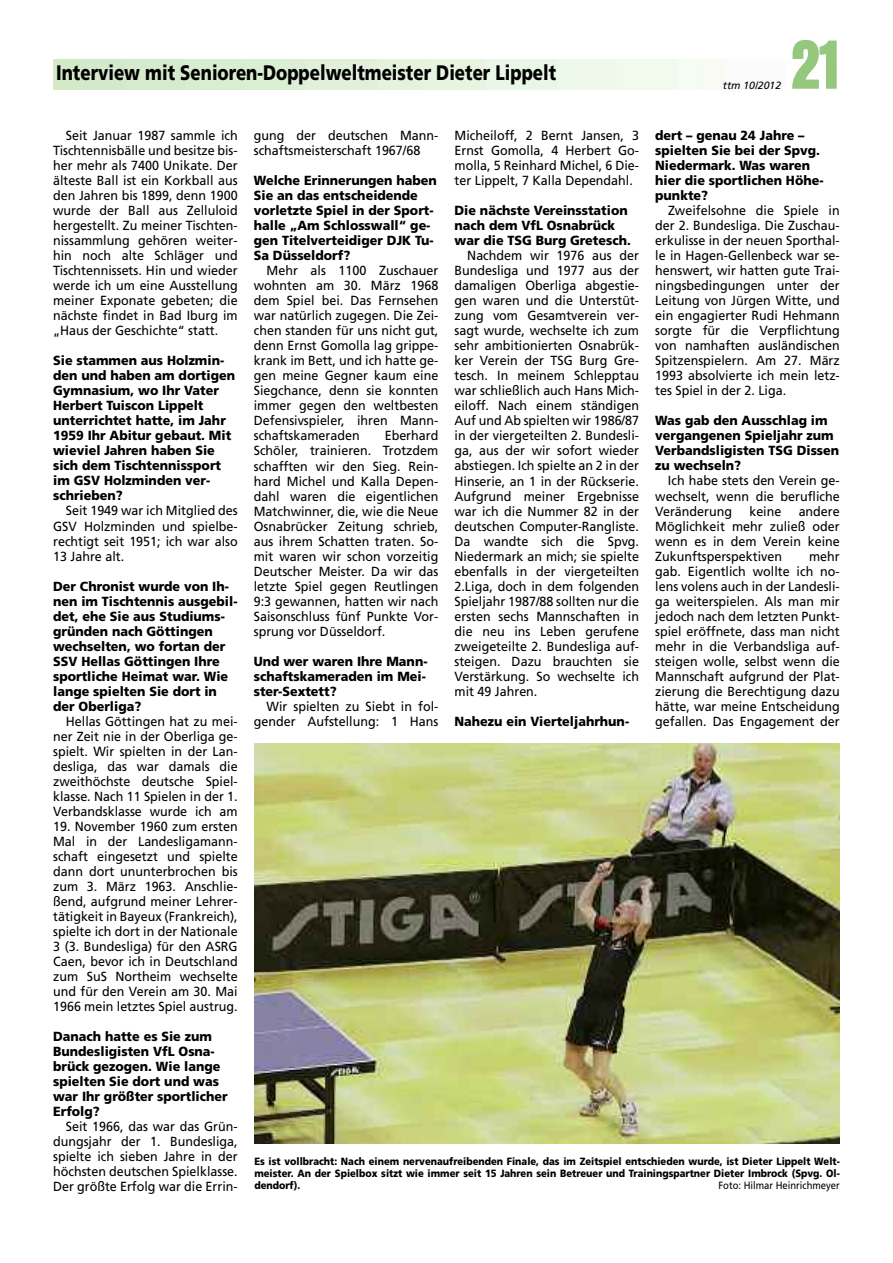
<style>
.page{position:relative;width:893px;height:1263px;background:#fff}
.page>*{position:absolute;margin:0;border:0;box-sizing:border-box;transform-origin:0 0}
.t1{font:700 condensed 72px "Aurora BT";color:#95c77d}
.t2{font:900 21px "Frutiger";color:#000;scale:.8 1}
.t3{font:13.2px/15px "Frutiger";color:#000;text-align:justify;scale:.95 1}
.t4{font:900 13.2px/15px "Frutiger";color:#000;scale:.95 1}
.t5{font:900 10.5px/12px "Frutiger";color:#000;text-align:justify;scale:.9 1}
.t6{font:10.5px "Frutiger";color:#000;scale:.9 1}
.t7{font:italic 10.5px "Frutiger";color:#000}
</style>
<div class="page">
<img style="left:254px;top:743px;width:586px;height:401px">
<h2 class="t2" style="left:56px;top:60px;width:627px">Interview mit Senioren-Doppelweltmeister Dieter Lippelt</h2>
<p class="t7" style="left:723px;top:79px;width:60px">ttm 10/2012</p>
<h1 class="t1" style="left:792px;top:22px;width:49px">21</h1>
<p class="t3" style="left:53px;top:128px;width:196px;text-indent:13px">Seit Januar 1987 sammle ich Tischtennisbälle und besitze bis&shy;her mehr als 7400 Unikate. Der älteste Ball ist ein Korkball aus den Jahren bis 1899, denn 1900 wurde der Ball aus Zelluloid hergestellt. Zu meiner Tischten&shy;nissammlung gehören weiter&shy;hin noch alte Schläger und Tischtennissets. Hin und wieder werde ich um eine Ausstellung meiner Exponate gebeten; die nächste findet in Bad Iburg im „Haus der Geschichte“ statt.</p>
<p class="t4" style="left:53px;top:353px;width:193px">Sie stammen aus Holzmin&shy;den und haben am dortigen<br>Gymnasium, wo Ihr Vater<br>Herbert Tuiscon Lippelt unterrichtet hatte, im Jahr<br>1959 Ihr Abitur gebaut. Mit wieviel Jahren haben Sie sich dem Tischtennissport im GSV Holzminden ver&shy;schrieben?</p>
<p class="t3" style="left:53px;top:503px;width:196px;text-indent:13px">Seit 1949 war ich Mitglied des GSV Holzminden und spielbe&shy;rechtigt seit 1951; ich war also 13 Jahre alt.</p>
<p class="t4" style="left:53px;top:578px;width:196px">Der Chronist wurde von Ih&shy;nen im Tischtennis ausgebil&shy;det, ehe Sie aus Studiums&shy;gründen nach Göttingen wechselten, wo fortan der<br>SSV Hellas Göttingen Ihre sportliche Heimat war. Wie lange spielten Sie dort in der Oberliga?</p>
<p class="t3" style="left:53px;top:713px;width:196px;text-indent:13px">Hellas Göttingen hat zu mei&shy;ner Zeit nie in der Oberliga ge&shy;spielt. Wir spielten in der Lan&shy;desliga, das war damals die zweithöchste deutsche Spiel&shy;klasse. Nach 11 Spielen in der 1.<br>Verbandsklasse wurde ich am</p>
<p class="t3" style="left:53px;top:818px;width:196px">19. November 1960 zum ersten Mal in der Landesligamann&shy;schaft eingesetzt und spielte dann dort ununterbrochen bis zum 3. März 1963. Anschlie&shy;ßend, aufgrund meiner Lehrer&shy;tätigkeit in Bayeux (Frankreich), spielte ich dort in der Nationale 3 (3. Bundesliga) für den ASRG Caen, bevor ich in Deutschland zum SuS Northeim wechselte und für den Verein am 30. Mai 1966 mein letztes Spiel austrug.</p>
<p class="t4" style="left:53px;top:1028px;width:185px">Danach hatte es Sie zum<br>Bundesligisten VfL Osna&shy;brück gezogen. Wie lange spielten Sie dort und was war Ihr größter sportlicher<br>Erfolg?</p>
<p class="t3" style="left:53px;top:1118px;width:196px;text-indent:13px">Seit 1966, das war das Grün&shy;dungsjahr der 1. Bundesliga, spielte ich sieben Jahre in der höchsten deutschen Spielklasse.<br>Der größte Erfolg war die Errin-</p>
<p class="t3" style="left:254px;top:128px;width:196px">gung der deutschen Mann&shy;schaftsmeisterschaft 1967/68</p>
<p class="t4" style="left:254px;top:173px;width:194px">Welche Erinnerungen haben<br>Sie an das entscheidende vorletzte Spiel in der Sport&shy;halle „Am Schlosswall“ ge&shy;gen Titelverteidiger DJK Tu-<br>Sa Düsseldorf?</p>
<p class="t3" style="left:254px;top:263px;width:196px;text-indent:13px">Mehr als 1100 Zuschauer wohnten am 30. März 1968 dem Spiel bei. Das Fernsehen war natürlich zugegen. Die Zei&shy;chen standen für uns nicht gut, denn Ernst Gomolla lag grippe&shy;krank im Bett, und ich hatte ge&shy;gen meine Gegner kaum eine Siegchance, denn sie konnten immer gegen den weltbesten Defensivspieler, ihren Mann&shy;schaftskameraden</p>
<p class="t3" style="left:254px;top:428px;width:196px;text-indent:131px">Eberhard Schöler, trainieren. Trotzdem schafften wir den Sieg. Rein&shy;hard Michel und Kalla Depen&shy;dahl waren die eigentlichen Matchwinner, die, wie die Neue Osnabrücker Zeitung schrieb, aus ihrem Schatten traten. So&shy;mit waren wir schon vorzeitig Deutscher Meister. Da wir das letzte Spiel gegen Reutlingen 9:3 gewannen, hatten wir nach Saisonschluss fünf Punkte Vor&shy;sprung vor Düsseldorf.</p>
<p class="t4" style="left:254px;top:653px;width:184px">Und wer waren Ihre Mann&shy;schaftskameraden im Mei&shy;ster-Sextett?</p>
<p class="t3" style="left:254px;top:698px;width:196px;text-align:right">Wir spielten zu Siebt in fol&shy;gender Aufstellung: 1 Hans</p>
<p class="t3" style="left:454px;top:128px;width:196px">Micheiloff, 2 Bernt Jansen, 3<br>Ernst Gomolla, 4 Herbert Go&shy;molla, 5 Reinhard Michel, 6 Die&shy;ter Lippelt, 7 Kalla Dependahl.</p>
<p class="t4" style="left:454px;top:203px;width:187px">Die nächste Vereinsstation nach dem VfL Osnabrück war die TSG Burg Gretesch.</p>
<p class="t3" style="left:454px;top:248px;width:196px;text-indent:13px">Nachdem wir 1976 aus der Bundesliga und 1977 aus der damaligen Oberliga abgestie&shy;gen waren und die Unterstüt&shy;zung vom Gesamtverein ver&shy;sagt wurde, wechselte ich zum sehr ambitionierten Osnabrük&shy;ker Verein der TSG Burg Gre&shy;tesch. In meinem Schlepptau war schließlich auch Hans Mich&shy;eiloff. Nach einem ständigen Auf und Ab spielten wir 1986/87 in der viergeteilten 2. Bundesli&shy;ga, aus der wir sofort wieder abstiegen. Ich spielte an 2 in der Hinserie, an 1 in der Rückserie.<br>Aufgrund meiner Ergebnisse war ich die Nummer 82 in der deutschen Computer-Rangliste.<br>Da wandte sich die Spvg.<br>Niedermark an mich; sie spielte ebenfalls in der viergeteilten 2.Liga, doch in dem folgenden Spieljahr 1987/88 sollten nur die ersten sechs Mannschaften in die neu ins Leben gerufene zweigeteilte 2. Bundesliga auf&shy;steigen. Dazu brauchten sie Verstärkung. So wechselte ich mit 49 Jahren.</p>
<p class="t4" style="left:454px;top:713px;width:185px">Nahezu ein Vierteljahrhun-</p>
<p class="t4" style="left:655px;top:128px;width:179px">dert – genau 24 Jahre – spielten Sie bei der Spvg.<br>Niedermark. Was waren hier die sportlichen Höhe&shy;punkte?</p>
<p class="t3" style="left:655px;top:203px;width:196px;text-indent:13px">Zweifelsohne die Spiele in der 2. Bundesliga. Die Zuschau&shy;erkulisse in der neuen Sporthal&shy;le in Hagen-Gellenbeck war se&shy;henswert, wir hatten gute Trai&shy;ningsbedingungen unter der Leitung von Jürgen Witte, und ein engagierter Rudi Hehmann sorgte für die Verpflichtung von namhaften ausländischen Spitzenspielern. Am 27. März 1993 absolvierte ich mein letz&shy;tes Spiel in der 2. Liga.</p>
<p class="t4" style="left:655px;top:413px;width:195px">Was gab den Ausschlag im vergangenen Spieljahr zum<br>Verbandsligisten TSG Dissen zu wechseln?</p>
<p class="t3" style="left:655px;top:473px;width:196px;text-indent:13px">Ich habe stets den Verein ge&shy;wechselt, wenn die berufliche Veränderung</p>
<p class="t3" style="left:655px;top:503px;width:196px;text-indent:143px">andere Möglichkeit mehr zuließ oder wenn es in dem Verein keine Zukunftsperspektiven</p>
<p class="t3" style="left:749px;top:503px;width:35px">keine</p>
<p class="t3" style="left:655px;top:548px;width:196px;text-indent:154px">mehr gab. Eigentlich wollte ich no&shy;lens volens auch in der Landesli&shy;ga weiterspielen. Als man mir jedoch nach dem letzten Punkt&shy;spiel eröffnete, dass man nicht mehr in die Verbandsliga auf&shy;steigen wolle, selbst wenn die Mannschaft aufgrund der Plat&shy;zierung die Berechtigung dazu hätte, war meine Entscheidung gefallen. Das Engagement der</p>
<p class="t5" style="left:254px;top:1155px;width:652px">Es ist vollbracht: Nach einem nervenaufreibenden Finale, das im Zeitspiel entschieden wurde, ist Dieter Lippelt Welt&shy;meister. An der Spielbox sitzt wie immer seit 15 Jahren sein Betreuer und Trainingspartner Dieter Imbrock (Spvg. Ol&shy;dendorf).</p>
<p class="t6" style="left:718px;top:1179px;width:136px">Foto: Hilmar Heinrichmeyer</p>
</div>
